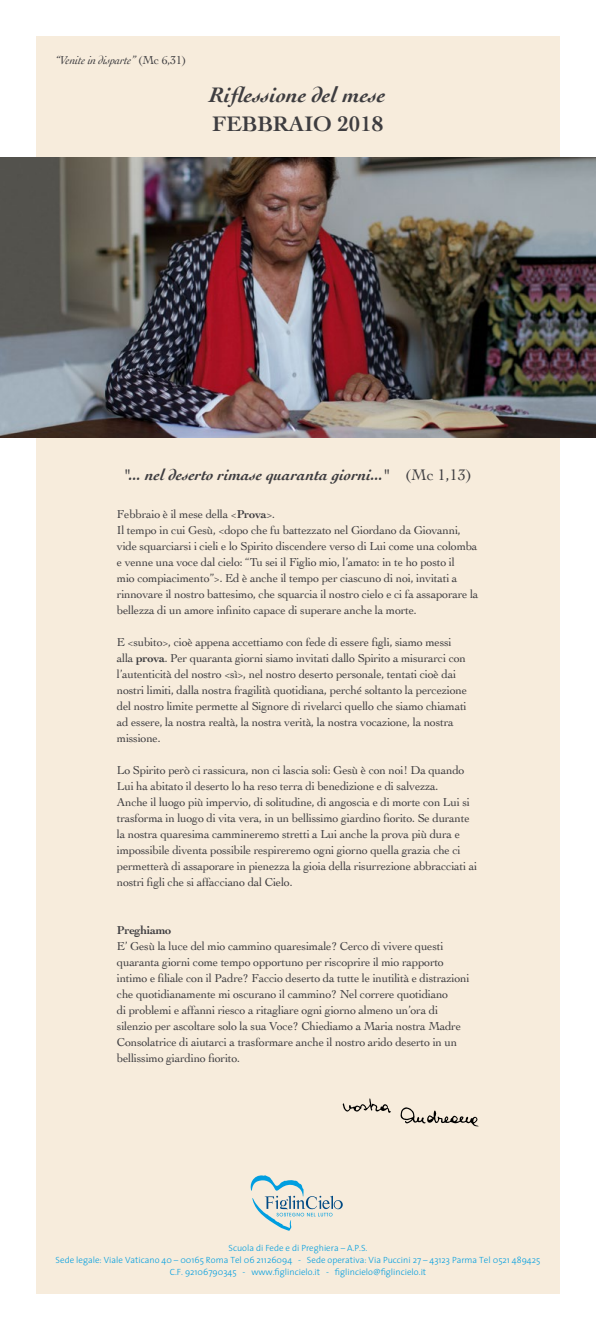
<style>
.page{position:relative;width:596px;height:1333px;background:#fff}
.page>*{position:absolute;margin:0;border:0;box-sizing:border-box;transform-origin:0 0}
.t1{font:italic 700 22px "Cochin";color:#3e3d40}
.t2{font:700 22px "Cochin";color:#3e3d40}
.t3{font:italic 700 16px "Cochin";color:#3e3d40}
.t4{font:12px/16px "Cochin";letter-spacing:-.02em;color:#3e3d40}
.t5{font:italic 12px "Cochin";letter-spacing:-.02em;color:#3e3d40}
.t6{font:700 12px "Cochin";letter-spacing:-.02em;color:#3e3d40}
.t7{font:300 9px/12px "The Sans";color:#009ee0;text-align:center}
.s1{font-style:normal}
.s2{font-weight:400;font-style:normal}
.s3{font-weight:700}
</style>
<div class="page">
<div style="left:36px;top:36px;width:523px;height:1257px;background:#f7ecdc"></div>
<svg style="left:250px;top:1175px;width:92px;height:55px"></svg>
<svg style="left:342px;top:1098px;width:48px;height:14px"></svg>
<svg style="left:400px;top:1107px;width:78px;height:19px"></svg>
<img style="left:0;top:157px;width:595px;height:280px">
<p class="t5" style="left:55px;top:52px;width:133px">“Venite in disparte” <span class="s1">(Mc 6,31)</span></p>
<h1 class="t1" style="left:210px;top:80px;width:177px">Riflessione del mese</h1>
<h1 class="t2" style="left:212px;top:109px;width:173px">FEBBRAIO 2018</h1>
<h2 class="t3" style="left:124px;top:464px;width:349px">"... nel deserto rimase quaranta giorni..." <span class="s2">(Mc 1,13)</span></h2>
<p class="t4" style="left:117px;top:505px;width:363px">Febbraio è il mese della &lt;<span class="s3">Prova</span>&gt;.<br>Il tempo in cui Gesù, &lt;dopo che fu battezzato nel Giordano da Giovanni, vide squarciarsi i cieli e lo Spirito discendere verso di Lui come una colomba e venne una voce dal cielo: “Tu sei il Figlio mio, l’amato: in te ho posto il<br>mio compiacimento”&gt;. Ed è anche il tempo per ciascuno di noi, invitati a rinnovare il nostro battesimo, che squarcia il nostro cielo e ci fa assaporare la bellezza di un amore infinito capace di superare anche la morte.</p>
<p class="t4" style="left:117px;top:633px;width:351px">E &lt;subito&gt;, cioè appena accettiamo con fede di essere figli, siamo messi alla <span class="s3">prova</span>. Per quaranta giorni siamo invitati dallo Spirito a misurarci con l’autenticità del nostro &lt;sì&gt;, nel nostro deserto personale, tentati cioè dai nostri limiti, dalla nostra fragilità quotidiana, perché soltanto la percezione del nostro limite permette al Signore di rivelarci quello che siamo chiamati ad essere, la nostra realtà, la nostra verità, la nostra vocazione, la nostra missione.</p>
<p class="t4" style="left:117px;top:761px;width:361px">Lo Spirito però ci rassicura, non ci lascia soli: Gesù è con noi! Da quando Lui ha abitato il deserto lo ha reso terra di benedizione e di salvezza.<br>Anche il luogo più impervio, di solitudine, di angoscia e di morte con Lui si trasforma in luogo di vita vera, in un bellissimo giardino fiorito. Se durante la nostra quaresima cammineremo stretti a Lui anche la prova più dura e impossibile diventa possibile respireremo ogni giorno quella grazia che ci permetterà di assaporare in pienezza la gioia della risurrezione abbracciati ai nostri figli che si affacciano dal Cielo.</p>
<p class="t6" style="left:117px;top:922px;width:56px">Preghiamo</p>
<p class="t4" style="left:117px;top:937px;width:354px">E’ Gesù la luce del mio cammino quaresimale? Cerco di vivere questi quaranta giorni come tempo opportuno per riscoprire il mio rapporto intimo e filiale con il Padre? Faccio deserto da tutte le inutilità e distrazioni che quotidianamente mi oscurano il cammino? Nel correre quotidiano<br>di problemi e affanni riesco a ritagliare ogni giorno almeno un’ora di silenzio per ascoltare solo la sua Voce? Chiediamo a Maria nostra Madre Consolatrice di aiutarci a trasformare anche il nostro arido deserto in un bellissimo giardino fiorito.</p>
<p class="t7" style="left:56px;top:1241px;width:486px">Scuola di Fede e di Preghiera – A.P.S.<br>Sede legale: Viale Vaticano 40 – 00165 Roma Tel 06 21126094 - Sede operativa: Via Puccini 27 – 43123 Parma Tel 0521 489425<br>C.F. 92106790345 - www.figlincielo.it - figlincielo@figlincielo.it</p>
</div>
